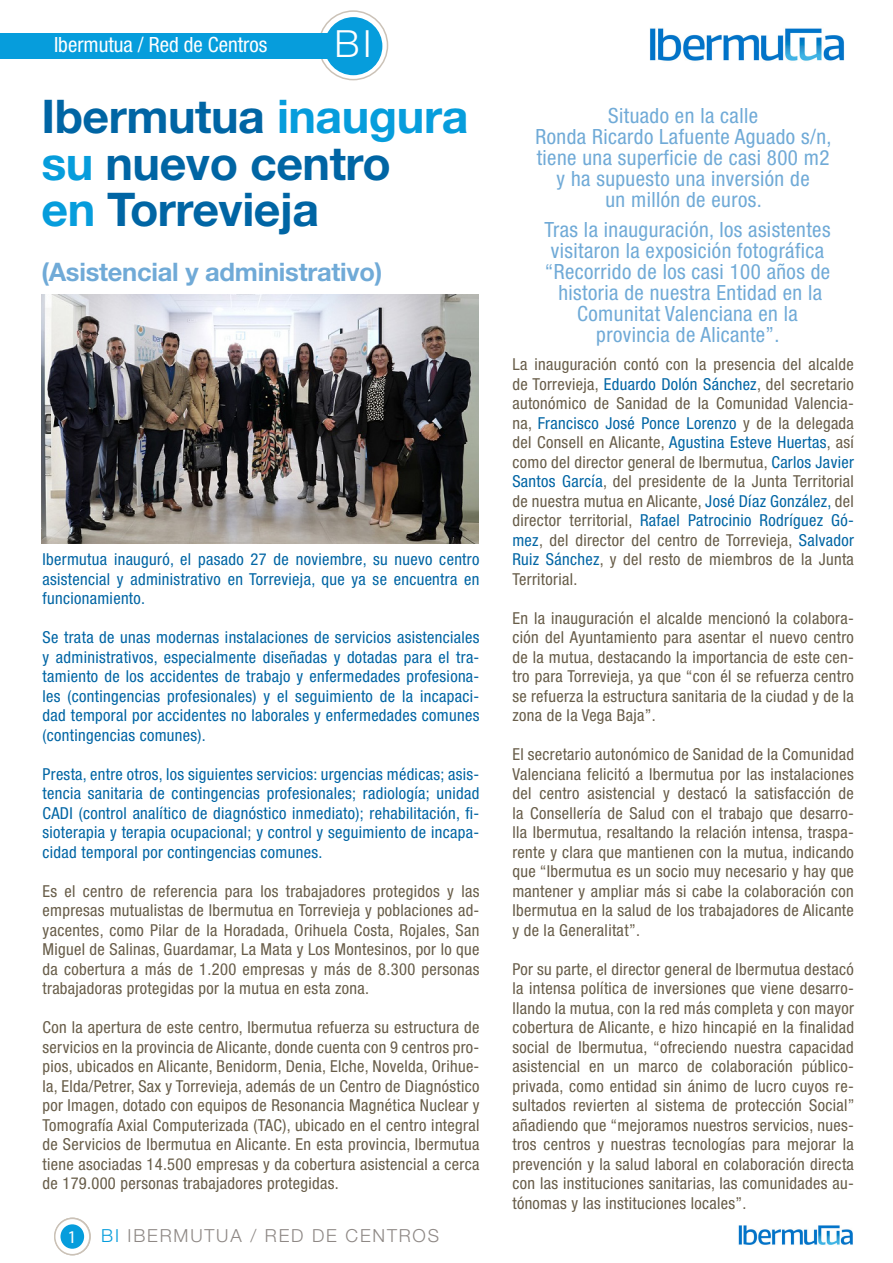
<style>
.page{position:relative;width:893px;height:1263px;background:#fff}
.page>*{position:absolute;margin:0;border:0;box-sizing:border-box;transform-origin:0 0}
.t1{font:700 46.5px "Helvetica Neue LT Std";letter-spacing:-.01em;color:#0065a4}
.t2{font:300 37.5px "Helvetica Neue LT Std";color:#fff}
.t3{font:700 25.5px "Helvetica Neue LT Std";letter-spacing:-.01em;color:#70aad7}
.t4{font:condensed 21px "Helvetica Neue LT Std";letter-spacing:.02em;color:#70aad7}
.t5{font:condensed 21px "Helvetica Neue LT Std";color:#fff}
.t6{font:300 18px "Helvetica Neue LT Std";letter-spacing:.1em;color:#8e8885}
.t7{font:18px "Myriad Pro";color:#fff}
.t8{font:condensed 16.5px/19.5px "Helvetica Neue LT Std";letter-spacing:.02em;color:#685d49;text-align:justify}
.t9{font:condensed 16.5px/19.5px "Helvetica Neue LT Std";letter-spacing:.02em;color:#0065a4;text-align:justify}
.s1{color:#069ddc}
.s2{color:#0065a4}
</style>
<div class="page">
<svg style="left:319px;top:11px;width:68px;height:69px"></svg>
<div style="left:318px;top:10px;width:70px;height:70px;border:2px solid #cbc2b7;border-radius:50%"></div>
<div style="left:325px;top:18px;width:57px;height:56px;background:#069ddc;border-radius:50%"></div>
<div style="left:324px;top:17px;width:58px;height:58px;border:2px solid #069ddc;border-radius:50%"></div>
<div style="left:0;top:33px;width:331px;height:26px;background:#069ddc"></div>
<svg style="left:55px;top:1218px;width:35px;height:37px"></svg>
<div style="left:54px;top:1217px;width:37px;height:38px;border:2px solid #cbc2b7;border-radius:50%"></div>
<div style="left:61px;top:1225px;width:22px;height:23px;background:#069ddc;border-radius:50%"></div>
<div style="left:61px;top:1224px;width:23px;height:25px;border:2px solid #069ddc;border-radius:50%"></div>
<img style="left:650px;top:28px;width:195px;height:33px">
<img style="left:41px;top:294px;width:437px;height:249px">
<img style="left:738px;top:1225px;width:115px;height:20px">
<p class="t5" style="left:54px;top:33px;width:215px">Ibermutua / Red de Centros</p>
<p class="t2" style="left:334px;top:21px;width:39px">BI</p>
<p class="t1" style="left:41px;top:88px;width:428px">Ibermutua <span class="s1">inaugura</span></p>
<p class="t1" style="left:41px;top:135px;width:351px"><span class="s1">su</span> nuevo centro</p>
<p class="t1" style="left:41px;top:181px;width:279px"><span class="s1">en</span> Torrevieja</p>
<p class="t3" style="left:41px;top:256px;width:342px">(Asistencial y administrativo)</p>
<p class="t9" style="left:43px;top:550px;width:438px">Ibermutua inauguró, el pasado 27 de noviembre, su nuevo centro asistencial y administrativo en Torrevieja, que ya se encuentra en funcionamiento.</p>
<p class="t9" style="left:43px;top:628px;width:438px">Se trata de unas modernas instalaciones de servicios asistenciales y administrativos, especialmente diseñadas y dotadas para el tra&shy;tamiento de los accidentes de trabajo y enfermedades profesiona&shy;les (contingencias profesionales) y el seguimiento de la incapaci&shy;dad temporal por accidentes no laborales y enfermedades comunes (contingencias comunes).</p>
<p class="t9" style="left:43px;top:764px;width:438px">Presta, entre otros, los siguientes servicios: urgencias médicas; asis&shy;tencia sanitaria de contingencias profesionales; radiología; unidad CADI (control analítico de diagnóstico inmediato); rehabilitación, fi&shy;sioterapia y terapia ocupacional; y control y seguimiento de incapa&shy;cidad temporal por contingencias comunes.</p>
<p class="t8" style="left:43px;top:881px;width:438px">Es el centro de referencia para los trabajadores protegidos y las empresas mutualistas de Ibermutua en Torrevieja y poblaciones ad&shy;yacentes, como Pilar de la Horadada, Orihuela Costa, Rojales, San Miguel de Salinas, Guardamar, La Mata y Los Montesinos, por lo que da cobertura a más de 1.200 empresas y más de 8.300 personas trabajadoras protegidas por la mutua en esta zona.</p>
<p class="t8" style="left:43px;top:1018px;width:438px">Con la apertura de este centro, Ibermutua refuerza su estructura de servicios en la provincia de Alicante, donde cuenta con 9 centros pro&shy;pios, ubicados en Alicante, Benidorm, Denia, Elche, Novelda, Orihue&shy;la, Elda/Petrer, Sax y Torrevieja, además de un Centro de Diagnóstico por Imagen, dotado con equipos de Resonancia Magnética Nuclear y Tomografía Axial Computerizada (TAC), ubicado en el centro integral de Servicios de Ibermutua en Alicante. En esta provincia, Ibermutua tiene asociadas 14.500 empresas y da cobertura asistencial a cerca de 179.000 personas trabajadores protegidas.</p>
<p class="t7" style="left:67px;top:1226px;width:11px">1</p>
<p class="t6" style="left:101px;top:1225px;width:339px"><span class="s1">BI</span> IBERMUTUA / RED DE CENTROS</p>
<p class="t4" style="left:608px;top:104px;width:151px">Situado en la calle</p>
<p class="t4" style="left:535px;top:125px;width:298px">Ronda Ricardo Lafuente Aguado s/n,</p>
<p class="t4" style="left:537px;top:146px;width:294px">tiene una superficie de casi 800 m2</p>
<p class="t4" style="left:557px;top:167px;width:255px">y ha supuesto una inversión de</p>
<p class="t4" style="left:605px;top:188px;width:158px">un millón de euros.</p>
<p class="t4" style="left:545px;top:217px;width:287px">Tras la inauguración, los asistentes</p>
<p class="t4" style="left:551px;top:238px;width:275px">visitaron la exposición fotográfica</p>
<p class="t4" style="left:545px;top:259px;width:287px">“Recorrido de los casi 100 años de</p>
<p class="t4" style="left:558px;top:280px;width:265px">historia de nuestra Entidad en la</p>
<p class="t4" style="left:577px;top:301px;width:222px">Comunitat Valenciana en la</p>
<p class="t4" style="left:596px;top:322px;width:185px">provincia de Alicante”.</p>
<p class="t8" style="left:512px;top:354px;width:343px">La inauguración contó con la presencia del alcalde de Torrevieja, <span class="s2">Eduardo Dolón Sánchez</span>, del secretario autonómico de Sanidad de la Comunidad Valencia&shy;na, <span class="s2">Francisco José Ponce Lorenzo</span> y de la delegada del Consell en Alicante, <span class="s2">Agustina Esteve Huertas</span>, así como del director general de Ibermutua, <span class="s2">Carlos Javier Santos García</span>, del presidente de la Junta Territorial de nuestra mutua en Alicante, <span class="s2">José Díaz González,</span> del director territorial, <span class="s2">Rafael Patrocinio Rodríguez Gó&shy;mez</span>, del director del centro de Torrevieja, <span class="s2">Salvador Ruiz Sánchez</span>, y del resto de miembros de la Junta Territorial.</p>
<p class="t8" style="left:512px;top:608px;width:343px">En la inauguración el alcalde mencionó la colabora&shy;ción del Ayuntamiento para asentar el nuevo centro de la mutua, destacando la importancia de este cen&shy;tro para Torrevieja, ya que “con él se refuerza centro se refuerza la estructura sanitaria de la ciudad y de la zona de la Vega Baja”.</p>
<p class="t8" style="left:512px;top:744px;width:343px">El secretario autonómico de Sanidad de la Comunidad Valenciana felicitó a Ibermutua por las instalaciones del centro asistencial y destacó la satisfacción de la Consellería de Salud con el trabajo que desarro&shy;lla Ibermutua, resaltando la relación intensa, traspa&shy;rente y clara que mantienen con la mutua, indicando que “Ibermutua es un socio muy necesario y hay que mantener y ampliar más si cabe la colaboración con Ibermutua en la salud de los trabajadores de Alicante y de la Generalitat”.</p>
<p class="t8" style="left:512px;top:959px;width:344px">Por su parte, el director general de Ibermutua destacó la intensa política de inversiones que viene desarro&shy;llando la mutua, con la red más completa y con mayor cobertura de Alicante, e hizo hincapié en la finalidad social de Ibermutua, “ofreciendo nuestra capacidad asistencial en un marco de colaboración público&shy;privada, como entidad sin ánimo de lucro cuyos re&shy;sultados revierten al sistema de protección Social” añadiendo que “mejoramos nuestros servicios, nues&shy;tros centros y nuestras tecnologías para mejorar la prevención y la salud laboral en colaboración directa con las instituciones sanitarias, las comunidades au&shy;tónomas y las instituciones locales”.</p>
</div>
